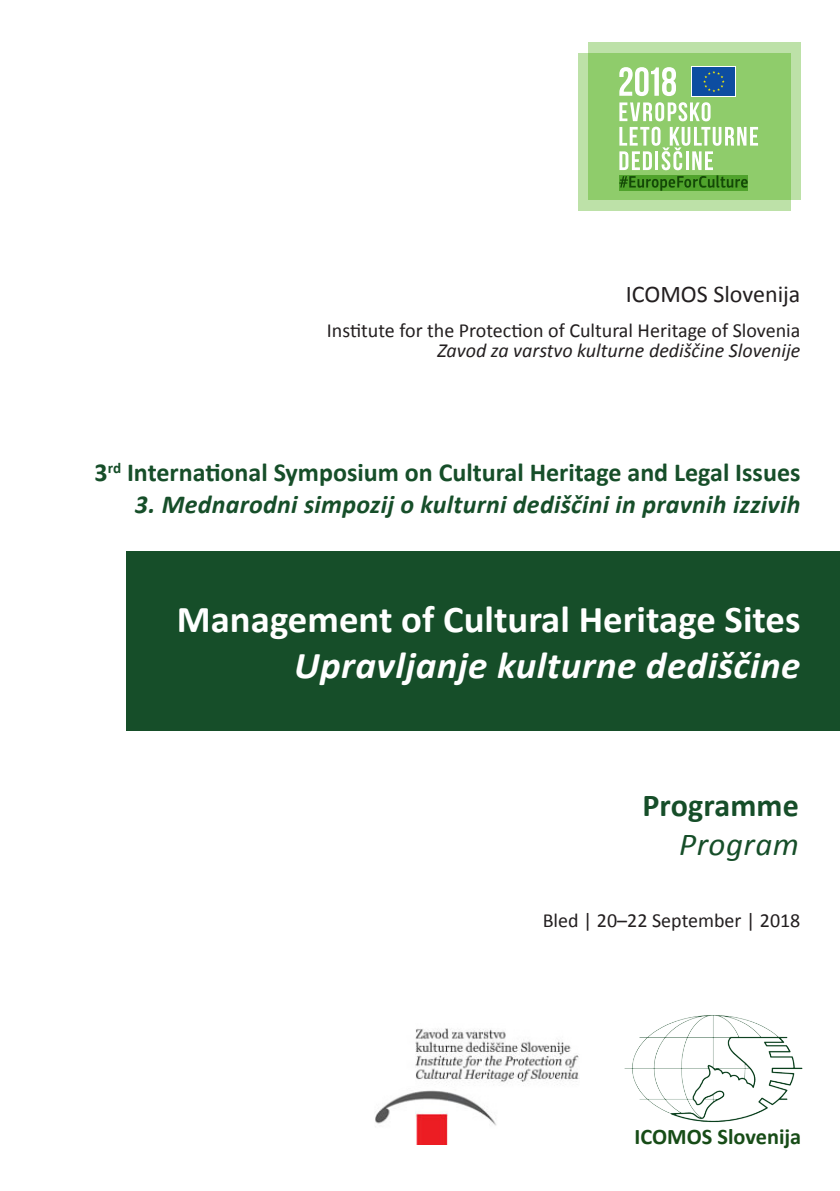
<style>
.page{position:relative;width:840px;height:1191px;background:#fff}
.page>*{position:absolute;margin:0;border:0;box-sizing:border-box;transform-origin:0 0}
.t1{font:700 38px "Calibri";color:#fff}
.t2{font:italic 700 38px "Calibri";letter-spacing:.01em;color:#fff}
.t3{font:700 32px "Calibri";letter-spacing:.005em;color:#164e29}
.t4{font:italic 32px "Calibri";letter-spacing:.015em;color:#164e29}
.t5{font:700 26px "Calibri";color:#164e29}
.t6{font:italic 700 26px "Calibri";letter-spacing:.01em;color:#164e29}
.naslov{font:24px "Calibri";color:#231f20}
.t7{font:700 22.2px "Calibri";color:#174c17}
.naslov-2{font:20px "Calibri";color:#231f20}
.naslov-3{font:italic 20px "Calibri";color:#231f20}
</style>
<div class="page">
<div style="left:126px;top:550px;width:713px;height:180px;background:#164e29"></div>
<div style="left:578px;top:53px;width:212px;height:157px;background:#bde1a8"></div>
<div style="left:588px;top:43px;width:212px;height:157px;background:#bde1a8"></div>
<div style="left:588px;top:53px;width:202px;height:147px;background:#8fcc6b"></div>
<svg style="left:619px;top:102px;width:91px;height:19px"></svg>
<svg style="left:619px;top:67px;width:56px;height:29px"></svg>
<svg style="left:691px;top:67px;width:44px;height:30px"></svg>
<div style="left:692px;top:67px;width:42px;height:29px;background:#0d4da1"></div>
<svg style="left:703px;top:71px;width:21px;height:21px"></svg>
<svg style="left:619px;top:127px;width:138px;height:64px"></svg>
<img style="left:375px;top:1028px;width:205px;height:116px">
<img style="left:624px;top:1015px;width:179px;height:108px">
<p class="naslov" style="left:625px;top:279px;width:176px">ICOMOS Slovenija</p>
<p class="naslov-2" style="left:327px;top:318px;width:474px">Institute for the Protection of Cultural Heritage of Slovenia</p>
<p class="naslov-3" style="left:437px;top:337px;width:364px">Zavod za varstvo kulturne dediščine Slovenije</p>
<p class="t5" style="left:95px;top:456px;width:707px">3<sup>rd</sup> International Symposium on Cultural Heritage and Legal Issues</p>
<p class="t6" style="left:135px;top:487px;width:666px">3. Mednarodni simpozij o kulturni dediščini in pravnih izzivih</p>
<p class="t1" style="left:177px;top:596px;width:624px">Management of Cultural Heritage Sites</p>
<p class="t2" style="left:294px;top:641px;width:507px">Upravljanje kulturne dediščine</p>
<p class="t3" style="left:642px;top:785px;width:158px">Programme</p>
<p class="t4" style="left:679px;top:822px;width:121px">Program</p>
<p class="naslov-2" style="left:542px;top:907px;width:259px">Bled | 20–22 September | 2018</p>
<p class="t7" style="left:634px;top:1122px;width:168px">ICOMOS Slovenija</p>
</div>
